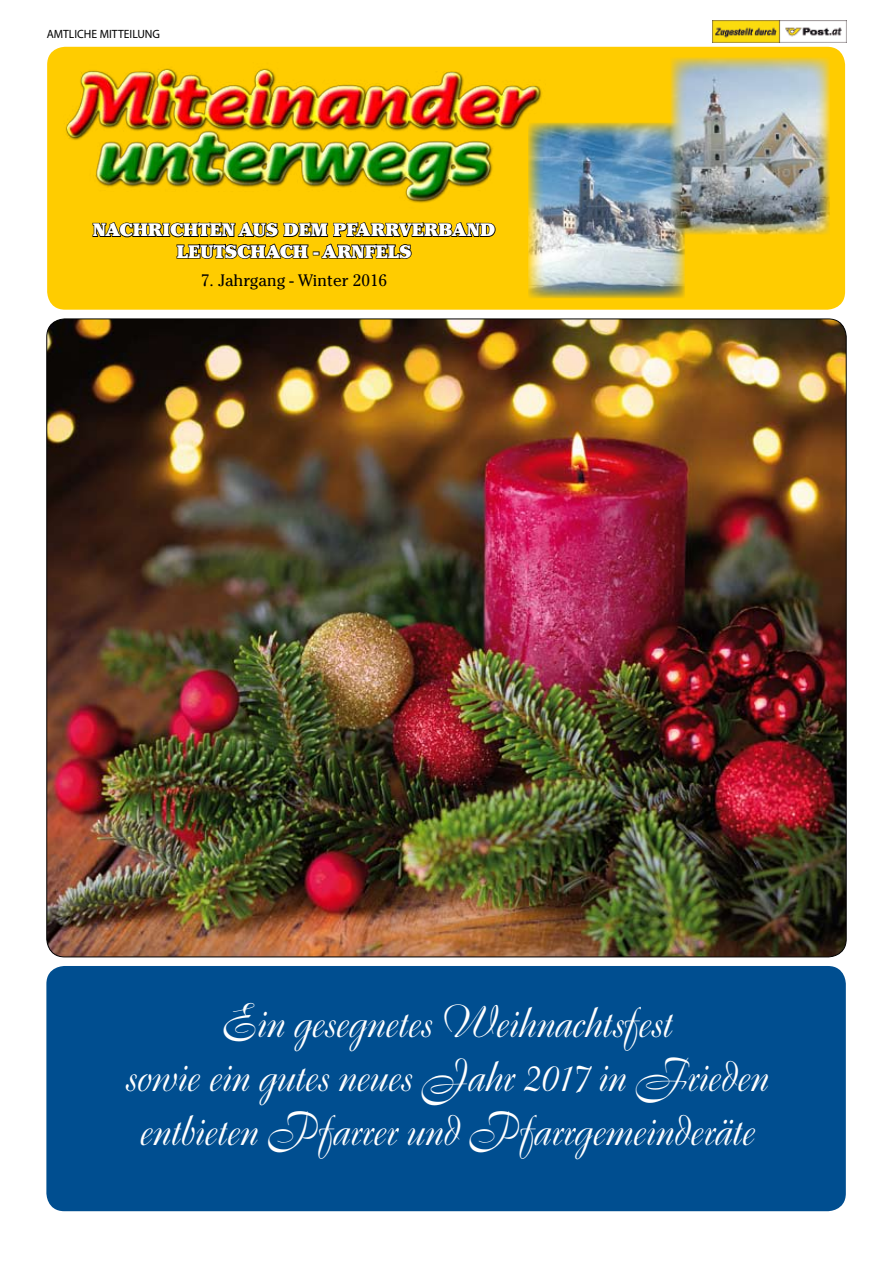
<style>
.page{position:relative;width:893px;height:1263px;background:#fff}
.page>*{position:absolute;margin:0;border:0;box-sizing:border-box;transform-origin:0 0}
.t1{font:45px/54px "Boulevard";letter-spacing:-.01em;color:#fff;text-align:center;scale:.9 1}
.t2{font:900 18px/21.6px "Cheltenham";color:#fff;text-align:center}
.t3{font:16.5px "Cheltenham";color:#000}
.t4{font:12px "Myriad Pro";color:#000}
</style>
<div class="page">
<img style="left:712px;top:21px;width:134px;height:22px">
<div style="left:47px;top:47px;width:798px;height:263px;background:#fc0;border-radius:18px"></div>
<svg style="left:92px;top:222px;width:404px;height:37px"></svg>
<img style="left:56px;top:47px;width:486px;height:156px">
<div style="left:46px;top:966px;width:800px;height:245px;background:#004e90;border-radius:18px"></div>
<img style="left:528px;top:123px;width:157px;height:175px">
<img style="left:671px;top:58px;width:158px;height:176px">
<img style="left:47px;top:319px;width:799px;height:638px">
<p class="t4" style="left:47px;top:27px;width:115px">AMTLICHE MITTEILUNG</p>
<p class="t2" style="left:93px;top:219px;width:404px">NACHRICHTEN AUS DEM PFARRVERBAND<br>LEUTSCHACH - ARNFELS</p>
<p class="t3" style="left:201px;top:271px;width:188px">7. Jahrgang - Winter 2016</p>
<p class="t1" style="left:124px;top:996px;width:716px">Ein gesegnetes Weihnachtsfest<br>sowie ein gutes neues Jahr 2017 in Frieden entbieten Pfarrer und Pfarrgemeinderäte</p>
</div>
